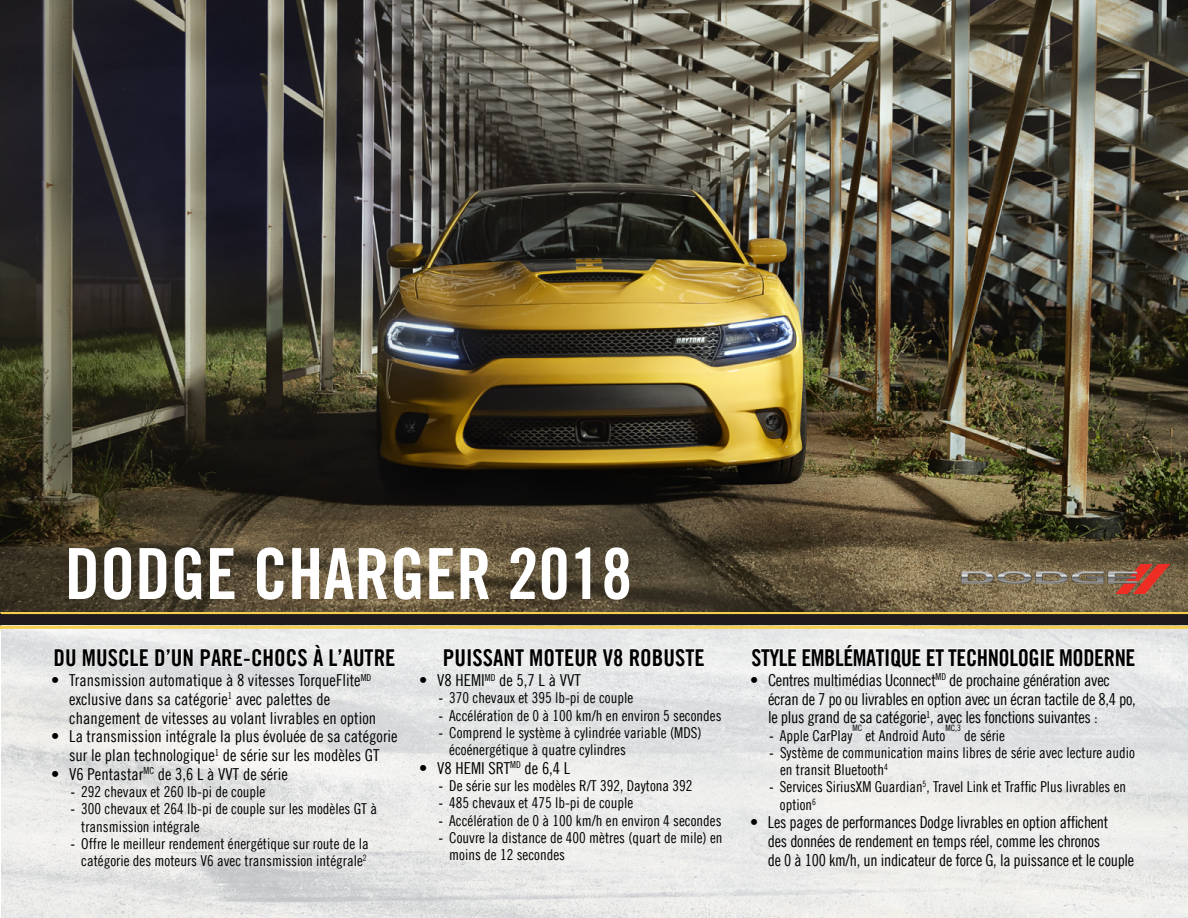
<style>
.page{position:relative;width:1188px;height:918px;background:#fff}
.page>*{position:absolute;margin:0;border:0;box-sizing:border-box;transform-origin:0 0}
.t1{font:70.5px "Trade Gothic Bold Cond Twenty";color:#fff}
.t2{font:23.25px "Trade Gothic Bold Cond Twenty";color:#000}
.t3{font:23.25px "Trade Gothic Bold Cond Twenty";letter-spacing:-.02em;color:#000}
.t4{font:16.5px/18.8px "Trade Gothic LT Std Cn 18";letter-spacing:-.015em;color:#000}
.t5{font:15px/17.2px "Trade Gothic LT Std Cn 18";color:#000}
.t6{font:8.7px "Trade Gothic LT Std Cn 18";color:#000}
.s1{font-family:"Arial Narrow"}
</style>
<div class="page">
<div style="left:0;top:613px;width:1188px;height:17px;background:#1d191d;border:3px solid #1d191d"></div>
<div style="left:1px;top:611px;width:1187px;height:3px;background:#f5cd4d;border:2px solid #f5cd4d"></div>
<svg style="left:0;top:625px;width:1188px;height:293px;background:#e7e7e6"></svg>
<img style="left:0;top:0;width:1188px;height:611px">
<img style="left:962px;top:565px;width:207px;height:29px">
<svg style="left:54px;top:648px;width:22px;height:19px"></svg>
<svg style="left:82px;top:645px;width:67px;height:22px"></svg>
<svg style="left:155px;top:648px;width:39px;height:19px"></svg>
<svg style="left:200px;top:643px;width:195px;height:24px"></svg>
<svg style="left:751px;top:642px;width:288px;height:26px"></svg>
<div style="left:1041px;top:648px;width:3px;height:18px;border:1px solid #fff"></div>
<svg style="left:1046px;top:644px;width:89px;height:23px"></svg>
<svg style="left:443px;top:648px;width:22px;height:19px"></svg>
<div style="left:467px;top:649px;width:4px;height:17px;border:1px solid #fff"></div>
<svg style="left:472px;top:643px;width:151px;height:26px"></svg>
<svg style="left:629px;top:648px;width:76px;height:19px"></svg>
<div style="left:0;top:626px;width:1188px;height:3px;border:2px solid #f5cd4d"></div>
<h1 class="t1" style="left:65px;top:531px;width:172px">DODGECHAR</h1>
<h1 class="t1" style="left:390px;top:531px;width:244px">GER 2018</h1>
<h2 class="t2" style="left:53px;top:644px;width:344px">DU MUSCLE D’UN PARE-CHOCS À L’AUTRE</h2>
<p class="t4" style="left:69px;top:671px;width:308px;text-indent:-18px">• Transmission automatique à 8 vitesses TorqueFlite<sup>MD </sup>exclusive dans sa catégorie<sup>1</sup> avec palettes de changement de vitesses au volant livrables en option</p>
<p class="t4" style="left:51px;top:727px;width:348px;text-align:center">• La transmission intégrale la plus évoluée de sa catégorie sur le plan technologique<sup>1</sup> de série sur les modèles GT</p>
<p class="t4" style="left:51px;top:765px;width:238px">• V6 Pentastar<sup>MC</sup> de 3,6 L à VVT de série</p>
<p class="t5" style="left:71px;top:783px;width:196px"><span class="s1">-</span> 292 chevaux et 260 lb-pi de couple</p>
<p class="t5" style="left:81px;top:800px;width:297px;text-indent:-10px"><span class="s1">-</span> 300 chevaux et 264 lb-pi de couple sur les modèles GT à transmission intégrale</p>
<p class="t5" style="left:71px;top:835px;width:299px;text-align:center"><span class="s1">-</span> Offre le meilleur rendement énergétique sur route de la catégorie des moteurs V6 avec transmission intégrale<sup>2</sup></p>
<h2 class="t2" style="left:443px;top:644px;width:264px">PUISSANT MOTEUR V8 ROBUSTE</h2>
<p class="t4" style="left:419px;top:671px;width:163px">• V8 HEMI<sup>MD</sup> de 5,7 L à VVT</p>
<p class="t5" style="left:439px;top:689px;width:196px"><span class="s1">-</span> 370 chevaux et 395 lb-pi de couple</p>
<p class="t5" style="left:439px;top:707px;width:284px"><span class="s1">-</span> Accélération de 0 à 100 km/h en environ 5 secondes</p>
<p class="t5" style="left:449px;top:724px;width:254px;text-indent:-10px"><span class="s1">-</span> Comprend le système à cylindrée variable (MDS) écoénergétique à quatre cylindres</p>
<p class="t4" style="left:419px;top:759px;width:153px">• V8 HEMI SRT<sup>MD</sup> de 6,4 L</p>
<p class="t5" style="left:439px;top:777px;width:255px"><span class="s1">-</span> De série sur les modèles R/T 392, Daytona 392</p>
<p class="t5" style="left:439px;top:794px;width:196px"><span class="s1">-</span> 485 chevaux et 475 lb-pi de couple</p>
<p class="t5" style="left:439px;top:812px;width:284px"><span class="s1">-</span> Accélération de 0 à 100 km/h en environ 4 secondes</p>
<p class="t5" style="left:449px;top:829px;width:275px;text-indent:-10px"><span class="s1">-</span> Couvre la distance de 400 mètres (quart de mile) en moins de 12 secondes</p>
<h2 class="t3" style="left:751px;top:643px;width:386px">STYLE EMBLÉMATIQUE ET TECHNOLOGIE MODERNE</h2>
<p class="t4" style="left:768px;top:670px;width:369px;text-indent:-18px">• Centres multimédias Uconnect<sup>MD</sup> de prochaine génération avec écran de 7 po ou livrables en option avec un écran tactile de 8,4 po, le plus grand de sa catégorie<sup>1</sup>, avec les fonctions suivantes :</p>
<p class="t5" style="left:769px;top:726px;width:84px"><span class="s1">-</span> Apple CarPlay</p>
<p class="t6" style="left:945px;top:723px;width:17px">MC,3</p>
<p class="t6" style="left:852px;top:723px;width:11px">MC</p>
<p class="t5" style="left:964px;top:726px;width:42px">de série</p>
<p class="t5" style="left:780px;top:744px;width:356px;text-indent:-10px"><span class="s1">-</span> Système de communication mains libres de série avec lecture audio en transit Bluetooth<sup>4</sup></p>
<p class="t5" style="left:780px;top:778px;width:348px;text-indent:-10px"><span class="s1">-</span> Services SiriusXM Guardian<sup>5</sup>, Travel Link et Traffic Plus livrables en option<sup>6</sup></p>
<p class="t4" style="left:768px;top:813px;width:368px;text-indent:-18px">• Les pages de performances Dodge livrables en option affichent<br>des données de rendement en temps réel, comme les chronos<br>de 0 à 100 km/h, un indicateur de force G, la puissance et le couple</p>
<p class="t5" style="left:865px;top:726px;width:81px">et Android Auto</p>
</div>
